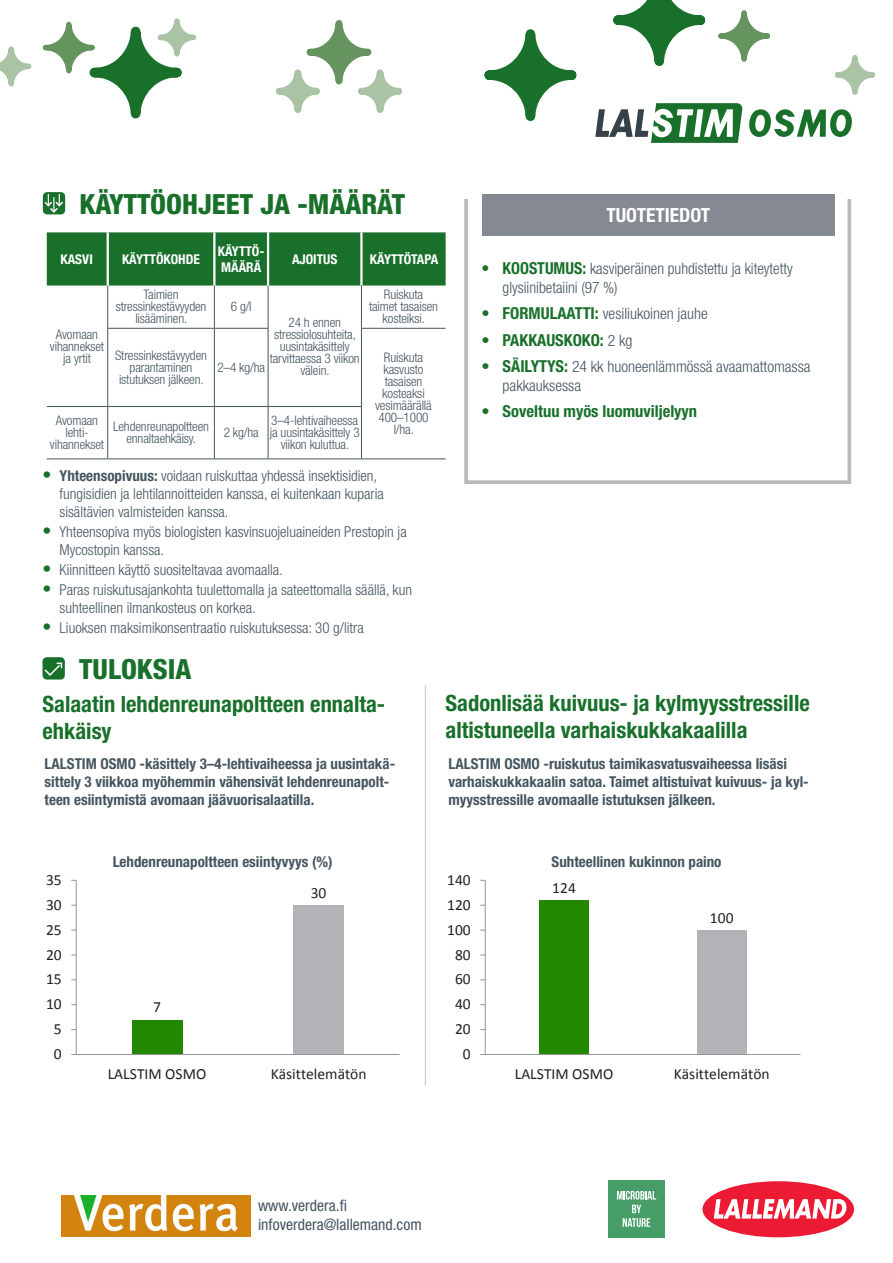
<style>
.page{position:relative;width:893px;height:1263px;background:#fff}
.page>*{position:absolute;margin:0;border:0;box-sizing:border-box;transform-origin:0 0}
.t1{font:800 condensed 27.75px "Helvetica Neue LT Std";color:#18702b}
.t2{font:700 condensed 22.5px "Helvetica Neue LT Std";color:#18702b}
.t3{font:700 condensed 19.5px "Helvetica Neue LT Std";color:#fff}
.t4{font:700 condensed 16.5px "Helvetica Neue LT Std";color:#18702b}
.t5{font:300 condensed 15.75px/18.9px "Helvetica Neue LT Std";color:#45555f}
.t6{font:condensed 15.75px "Helvetica Neue LT Std";color:#45555f}
.t7{font:15.45px "Calibri";color:#231f20}
.t8{font:300 condensed 15px/18px "Helvetica Neue LT Std";color:#45555f}
.t9{font:700 condensed 15px/18px "Helvetica Neue LT Std";color:#45555f}
.t10{font:700 condensed 13.5px/16.2px "Helvetica Neue LT Std";color:#fff}
.t11{font:300 condensed 13.2px/12px "Helvetica Neue LT Std";letter-spacing:-.01em;color:#45555f;text-align:center}
.s1{font-weight:700;font-size:18px;color:#18702b}
.s2{font-weight:700}
.s3{font-weight:700;font-size:16.5px;color:#18702b}
.s4{font-weight:300;font-size:15.75px;color:#45555f}
</style>
<div class="page">
<svg style="left:276px;top:20px;width:126px;height:93px"></svg>
<svg style="left:484px;top:29px;width:93px;height:92px"></svg>
<div style="left:43px;top:192px;width:22px;height:22px;background:#18702b;border-radius:4px"></div>
<svg style="left:43px;top:194px;width:21px;height:20px"></svg>
<div style="left:47px;top:232px;width:399px;height:54px;background:#18702b"></div>
<hr style="left:107px;top:286px;width:1px;height:42px;background:#45555f">
<hr style="left:214px;top:286px;width:1px;height:42px;background:#45555f">
<hr style="left:268px;top:286px;width:1px;height:42px;background:#45555f">
<hr style="left:107px;top:328px;width:107px;height:1px;background:#45555f">
<hr style="left:107px;top:329px;width:1px;height:77px;background:#45555f">
<hr style="left:214px;top:328px;width:54px;height:1px;background:#45555f">
<hr style="left:214px;top:329px;width:1px;height:77px;background:#45555f">
<hr style="left:268px;top:329px;width:1px;height:77px;background:#45555f">
<hr style="left:47px;top:406px;width:61px;height:1px;background:#45555f">
<hr style="left:108px;top:406px;width:106px;height:1px;background:#45555f">
<hr style="left:107px;top:407px;width:1px;height:51px;background:#45555f">
<hr style="left:214px;top:406px;width:54px;height:1px;background:#45555f">
<hr style="left:214px;top:407px;width:1px;height:51px;background:#45555f">
<hr style="left:268px;top:406px;width:94px;height:1px;background:#45555f">
<hr style="left:268px;top:407px;width:1px;height:51px;background:#45555f">
<hr style="left:107px;top:232px;width:2px;height:54px;background:#fff">
<hr style="left:213px;top:232px;width:2px;height:54px;background:#fff">
<hr style="left:267px;top:232px;width:2px;height:54px;background:#fff">
<hr style="left:360px;top:232px;width:3px;height:54px;background:#fff">
<hr style="left:47px;top:458px;width:61px;height:1px;background:#45555f">
<hr style="left:108px;top:458px;width:106px;height:1px;background:#45555f">
<hr style="left:214px;top:458px;width:54px;height:1px;background:#45555f">
<hr style="left:268px;top:458px;width:93px;height:1px;background:#45555f">
<hr style="left:361px;top:286px;width:1px;height:42px;background:#45555f">
<hr style="left:361px;top:328px;width:85px;height:1px;background:#45555f">
<hr style="left:361px;top:329px;width:1px;height:77px;background:#45555f">
<hr style="left:361px;top:407px;width:1px;height:51px;background:#45555f">
<hr style="left:361px;top:458px;width:85px;height:1px;background:#45555f">
<div style="left:482px;top:194px;width:353px;height:42px;background:#848992"></div>
<div style="left:464px;top:197px;width:387px;height:287px;border:4px solid #bab9bd"></div>
<svg style="left:595px;top:0;width:280px;height:208px"></svg>
<svg style="left:0;top:18px;width:196px;height:101px"></svg>
<div style="left:43px;top:657px;width:22px;height:22px;background:#18702b;border-radius:4px"></div>
<svg style="left:44px;top:662px;width:19px;height:14px"></svg>
<div style="left:608px;top:1180px;width:57px;height:57px;background:#469d67"></div>
<svg style="left:617px;top:1191px;width:39px;height:36px"></svg>
<div style="left:702px;top:1181px;width:152px;height:56px;background:#ed1a33;border-radius:50%"></div>
<svg style="left:714px;top:1199px;width:133px;height:19px"></svg>
<div style="left:539px;top:900px;width:50px;height:154px;background:#248700"></div>
<div style="left:697px;top:930px;width:49px;height:124px;background:#b2b3b7"></div>
<hr style="left:485px;top:880px;width:1px;height:174px;background:#939598">
<hr style="left:485px;top:1054px;width:315px;height:1px;background:#939598">
<img style="left:62px;top:1195px;width:189px;height:41px">
<div style="left:132px;top:1020px;width:50px;height:34px;background:#248700"></div>
<div style="left:293px;top:905px;width:51px;height:149px;background:#b2b3b7"></div>
<hr style="left:76px;top:880px;width:1px;height:174px;background:#939598">
<hr style="left:76px;top:1054px;width:323px;height:1px;background:#939598">
<hr style="left:422px;top:687px;width:4px;height:399px;background:#231f20;opacity:.75">
<p class="t1" style="left:80px;top:187px;width:327px">KÄYTTÖOHJEET JA -MÄÄRÄT</p>
<p class="t10" style="left:61px;top:251px;width:34px">KASVI</p>
<p class="t10" style="left:122px;top:251px;width:80px">KÄYTTÖKOHDE</p>
<p class="t10" style="left:218px;top:243px;width:48px">KÄYTTÖ-<br>MÄÄRÄ</p>
<p class="t10" style="left:292px;top:251px;width:47px">AJOITUS</p>
<p class="t10" style="left:370px;top:251px;width:70px">KÄYTTÖTAPA</p>
<p class="t11" style="left:116px;top:289px;width:92px">Taimien stressinkestävyyden lisääminen.</p>
<p class="t11" style="left:231px;top:301px;width:22px">6 g/l</p>
<p class="t11" style="left:369px;top:289px;width:71px">Ruiskuta taimet tasaisen kosteiksi.</p>
<p class="t11" style="left:270px;top:316px;width:92px">24 h ennen stressiolosuhteita, uusintakäsittely tarvittaessa 3 viikon välein.</p>
<p class="t11" style="left:50px;top:328px;width:56px">Avomaan vihannekset ja yrtit</p>
<p class="t11" style="left:115px;top:349px;width:93px">Stressinkestävyyden parantaminen istutuksen jälkeen.</p>
<p class="t11" style="left:217px;top:361px;width:49px">2–4 kg/ha</p>
<p class="t11" style="left:375px;top:351px;width:58px">Ruiskuta kasvusto tasaisen kosteaksi vesimäärällä<br>400–1000</p>
<p class="t11" style="left:394px;top:423px;width:22px">l/ha.</p>
<p class="t11" style="left:50px;top:415px;width:56px">Avomaan lehti&shy;vihannekset</p>
<p class="t11" style="left:113px;top:421px;width:98px">Lehdenreunapoltteen ennaltaehkäisy.</p>
<p class="t11" style="left:224px;top:427px;width:37px">2 kg/ha</p>
<p class="t11" style="left:270px;top:415px;width:91px">3–4-lehtivaiheessa ja uusintakäsittely 3 viikon kuluttua.</p>
<p class="t8" style="left:60px;top:466px;width:326px;text-indent:-17px"><span class="s1">•</span> <span class="s2">Yhteensopivuus:</span> voidaan ruiskuttaa yhdessä insektisidien, fungisidien ja lehtilannoitteiden kanssa, ei kuitenkaan kuparia sisältävien valmisteiden kanssa.</p>
<p class="t8" style="left:60px;top:522px;width:349px;text-indent:-17px"><span class="s1">•</span> Yhteensopiva myös biologisten kasvinsuojeluaineiden Prestopin ja<br>Mycostopin kanssa.</p>
<p class="t8" style="left:43px;top:561px;width:242px"><span class="s1">•</span> Kiinnitteen käyttö suositeltavaa avomaalla.</p>
<p class="t8" style="left:60px;top:581px;width:354px;text-indent:-17px"><span class="s1">•</span> Paras ruiskutusajankohta tuulettomalla ja sateettomalla säällä, kun suhteellinen ilmankosteus on korkea.</p>
<p class="t8" style="left:43px;top:619px;width:323px"><span class="s1">•</span> Liuoksen maksimikonsentraatio ruiskutuksessa: 30 g/litra</p>
<p class="t1" style="left:79px;top:652px;width:114px">TULOKSIA</p>
<p class="t3" style="left:606px;top:203px;width:105px">TUOTETIEDOT</p>
<p class="t5" style="left:503px;top:259px;width:292px;text-indent:-21px"><span class="s3">• KOOSTUMUS:</span> kasviperäinen puhdistettu ja kiteytetty glysiinibetaiini (97 %)</p>
<p class="t5" style="left:481px;top:304px;width:228px"><span class="s3">• FORMULAATTI:</span> vesiliukoinen jauhe</p>
<p class="t4" style="left:481px;top:330px;width:153px">• PAKKAUSKOKO: <span class="s4">2 kg</span></p>
<p class="t5" style="left:503px;top:357px;width:309px;text-indent:-21px"><span class="s3">• SÄILYTYS:</span> 24 kk huoneenlämmössä avaamattomassa pakkauksessa</p>
<p class="t4" style="left:481px;top:401px;width:217px">• Soveltuu myös luomuviljelyyn</p>
<p class="t2" style="left:43px;top:691px;width:344px">Salaatin lehdenreunapoltteen ennalta-</p>
<p class="t2" style="left:43px;top:718px;width:71px">ehkäisy</p>
<p class="t9" style="left:45px;top:754px;width:352px">LALSTIM OSMO -käsittely 3–4-lehtivaiheessa ja uusintakä&shy;sittely 3 viikkoa myöhemmin vähensivät lehdenreunapolt&shy;teen esiintymistä avomaan jäävuorisalaatilla.</p>
<p class="t2" style="left:446px;top:690px;width:366px">Sadonlisää kuivuus- ja kylmyysstressille</p>
<p class="t2" style="left:446px;top:717px;width:303px">altistuneella varhaiskukkakaalilla</p>
<p class="t9" style="left:449px;top:754px;width:362px">LALSTIM OSMO -ruiskutus taimikasvatusvaiheessa lisäsi varhaiskukkakaalin satoa. Taimet altistuivat kuivuus- ja kyl&shy;myysstressille avomaalle istutuksen jälkeen.</p>
<p class="t9" style="left:113px;top:853px;width:221px">Lehdenreunapoltteen esiintyvyys (%)</p>
<p class="t9" style="left:552px;top:853px;width:171px">Suhteellinen kukinnon paino</p>
<p class="t7" style="left:46px;top:870px;width:17px">35</p>
<p class="t7" style="left:46px;top:895px;width:17px">30</p>
<p class="t7" style="left:311px;top:883px;width:17px">30</p>
<p class="t7" style="left:447px;top:870px;width:25px">140</p>
<p class="t7" style="left:447px;top:895px;width:25px">120</p>
<p class="t7" style="left:552px;top:878px;width:25px">124</p>
<p class="t7" style="left:46px;top:920px;width:17px">25</p>
<p class="t7" style="left:447px;top:920px;width:25px">100</p>
<p class="t7" style="left:710px;top:908px;width:25px">100</p>
<p class="t7" style="left:46px;top:944px;width:17px">20</p>
<p class="t7" style="left:455px;top:944px;width:17px">80</p>
<p class="t7" style="left:46px;top:969px;width:17px">15</p>
<p class="t7" style="left:455px;top:969px;width:17px">60</p>
<p class="t7" style="left:46px;top:994px;width:17px">10</p>
<p class="t7" style="left:153px;top:997px;width:9px">7</p>
<p class="t7" style="left:455px;top:994px;width:17px">40</p>
<p class="t7" style="left:54px;top:1019px;width:9px">5</p>
<p class="t7" style="left:455px;top:1019px;width:17px">20</p>
<p class="t7" style="left:54px;top:1044px;width:9px">0</p>
<p class="t7" style="left:463px;top:1044px;width:9px">0</p>
<p class="t7" style="left:108px;top:1064px;width:100px">LALSTIM OSMO</p>
<p class="t7" style="left:271px;top:1064px;width:97px">Käsittelemätön</p>
<p class="t7" style="left:515px;top:1064px;width:100px">LALSTIM OSMO</p>
<p class="t7" style="left:674px;top:1064px;width:97px">Käsittelemätön</p>
<p class="t6" style="left:258px;top:1196px;width:90px">www.verdera.fi</p>
<p class="t6" style="left:258px;top:1215px;width:165px">infoverdera@lallemand.com</p>
</div>
